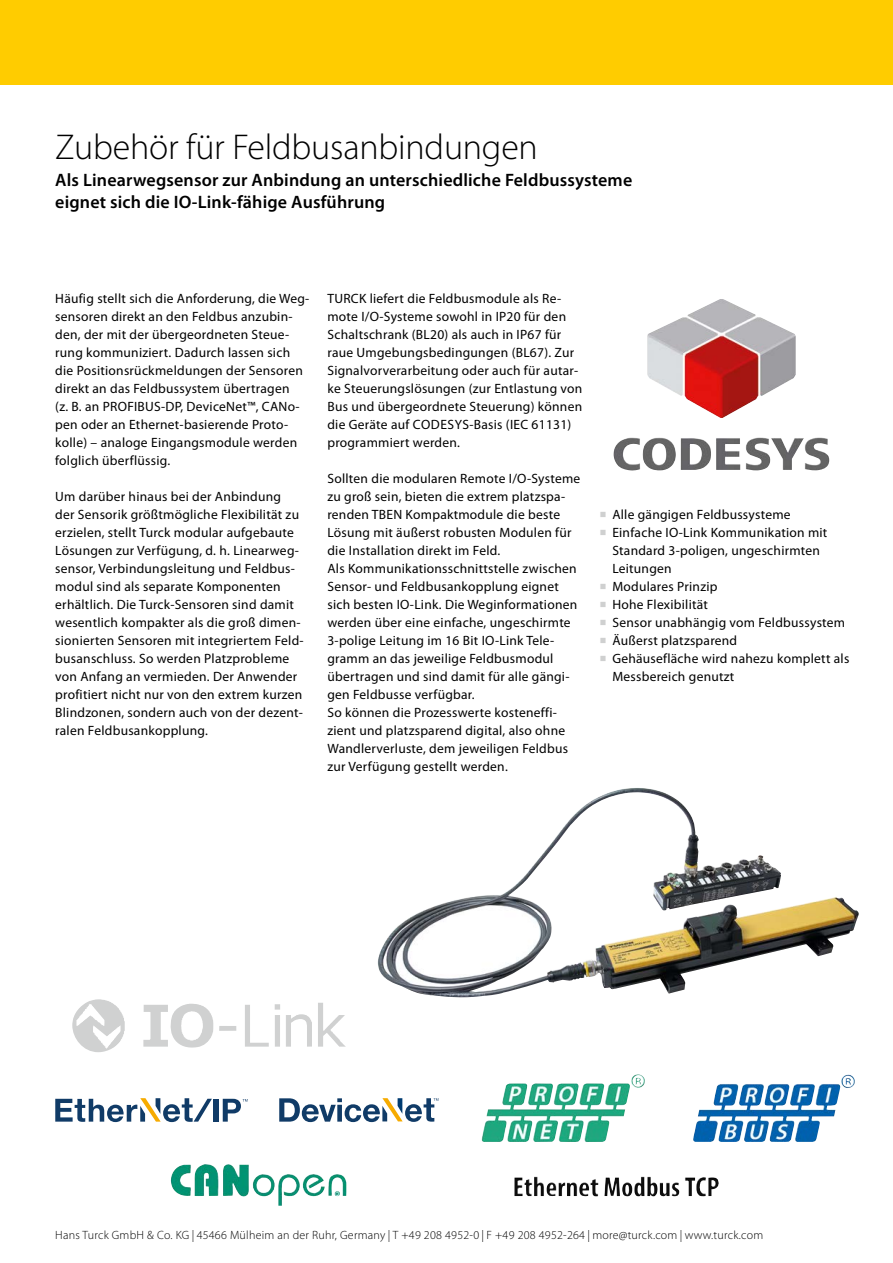
<style>
.page{position:relative;width:893px;height:1263px;background:#fff}
.page>*{position:absolute;margin:0;border:0;box-sizing:border-box;transform-origin:0 0}
.t1{font:300 36px "Myriad Pro";letter-spacing:-.005em;color:#000}
.t2{font:600 18px/22.5px "Myriad Pro";letter-spacing:.01em;color:#000}
.t3{font:13.5px/18px "Myriad Pro";letter-spacing:.02em;color:#000}
.t4{font:300 12px "Myriad Pro";letter-spacing:.02em;color:#000}
.s1{font-family:"Minion Pro";font-size:18px;color:#cfd0d0}
</style>
<div class="page">
<div style="left:0;top:0;width:893px;height:85px;background:#fc0"></div>
<img style="left:614px;top:299px;width:215px;height:171px">
<img style="left:693px;top:1074px;width:162px;height:68px">
<img style="left:481px;top:1074px;width:164px;height:68px">
<img style="left:514px;top:1176px;width:205px;height:20px">
<img style="left:171px;top:1164px;width:172px;height:42px">
<div style="left:213px;top:1099px;width:5px;height:22px;background:#103b67"></div>
<svg style="left:223px;top:1099px;width:25px;height:22px"></svg>
<svg style="left:55px;top:1098px;width:157px;height:24px"></svg>
<svg style="left:279px;top:1098px;width:159px;height:24px"></svg>
<img style="left:72px;top:999px;width:274px;height:53px">
<img style="left:377px;top:788px;width:482px;height:210px">
<h1 class="t1" style="left:55px;top:125px;width:484px">Zubehör für Feldbusanbindungen</h1>
<h2 class="t2" style="left:55px;top:168px;width:578px">Als Linearwegsensor zur Anbindung an unterschiedliche Feldbussysteme eignet sich die IO-Link-fähige Ausführung</h2>
<p class="t3" style="left:55px;top:289px;width:256px">Häufig stellt sich die Anforderung, die Weg&shy;sensoren direkt an den Feldbus anzubin&shy;den, der mit der übergeordneten Steue&shy;rung kommuniziert. Dadurch lassen sich die Positionsrückmeldungen der Sensoren direkt an das Feldbussystem übertragen<br>(z. B. an PROFIBUS-DP, DeviceNet™, CANo&shy;pen oder an Ethernet-basierende Proto&shy;kolle) – analoge Eingangsmodule werden folglich überflüssig.</p>
<p class="t3" style="left:55px;top:487px;width:250px">Um darüber hinaus bei der Anbindung der Sensorik größtmögliche Flexibilität zu erzielen, stellt Turck modular aufgebaute Lösungen zur Verfügung, d. h. Linearweg&shy;sensor, Verbindungsleitung und Feldbus&shy;modul sind als separate Komponenten erhältlich. Die Turck-Sensoren sind damit wesentlich kompakter als die groß dimen&shy;sionierten Sensoren mit integriertem Feld&shy;busanschluss. So werden Platzprobleme von Anfang an vermieden. Der Anwender profitiert nicht nur von den extrem kurzen Blindzonen, sondern auch von der dezent&shy;ralen Feldbusankopplung.</p>
<p class="t3" style="left:327px;top:289px;width:256px">TURCK liefert die Feldbusmodule als Re&shy;mote I/O-Systeme sowohl in IP20 für den Schaltschrank (BL20) als auch in IP67 für raue Umgebungsbedingungen (BL67). Zur Signalvorverarbeitung oder auch für autar&shy;ke Steuerungslösungen (zur Entlastung von Bus und übergeordnete Steuerung) können die Geräte auf CODESYS-Basis (IEC 61131) programmiert werden.</p>
<p class="t3" style="left:327px;top:469px;width:254px">Sollten die modularen Remote I/O-Systeme zu groß sein, bieten die extrem platzspa&shy;renden TBEN Kompaktmodule die beste Lösung mit äußerst robusten Modulen für die Installation direkt im Feld.<br>Als Kommunikationsschnittstelle zwischen Sensor- und Feldbusankopplung eignet sich besten IO-Link. Die Weginformationen werden über eine einfache, ungeschirmte 3-polige Leitung im 16 Bit IO-Link Tele&shy;gramm an das jeweilige Feldbusmodul übertragen und sind damit für alle gängi&shy;gen Feldbusse verfügbar.<br>So können die Prozesswerte kosteneffi&shy;zient und platzsparend digital, also ohne Wandlerverluste, dem jeweiligen Feldbus zur Verfügung gestellt werden.</p>
<p class="t3" style="left:600px;top:505px;width:193px"><span class="s1">■</span> Alle gängigen Feldbussysteme</p>
<p class="t3" style="left:612px;top:523px;width:217px;text-indent:-13px"><span class="s1">■</span> Einfache IO-Link Kommunikation mit<br>Standard 3-poligen, ungeschirmten<br>Leitungen</p>
<p class="t3" style="left:600px;top:577px;width:119px"><span class="s1">■</span> Modulares Prinzip</p>
<p class="t3" style="left:600px;top:595px;width:110px"><span class="s1">■</span> Hohe Flexibilität</p>
<p class="t3" style="left:600px;top:613px;width:247px"><span class="s1">■</span> Sensor unabhängig vom Feldbussystem</p>
<p class="t3" style="left:600px;top:631px;width:139px"><span class="s1">■</span> Äußerst platzsparend</p>
<p class="t3" style="left:612px;top:649px;width:239px;text-indent:-13px"><span class="s1">■</span> Gehäusefläche wird nahezu komplett als<br>Messbereich genutzt</p>
<p class="t4" style="left:55px;top:1228px;width:709px">Hans Turck GmbH &amp; Co. KG | 45466 Mülheim an der Ruhr, Germany | T +49 208 4952-0 | F +49 208 4952-264 | more@turck.com | www.turck.com</p>
</div>
